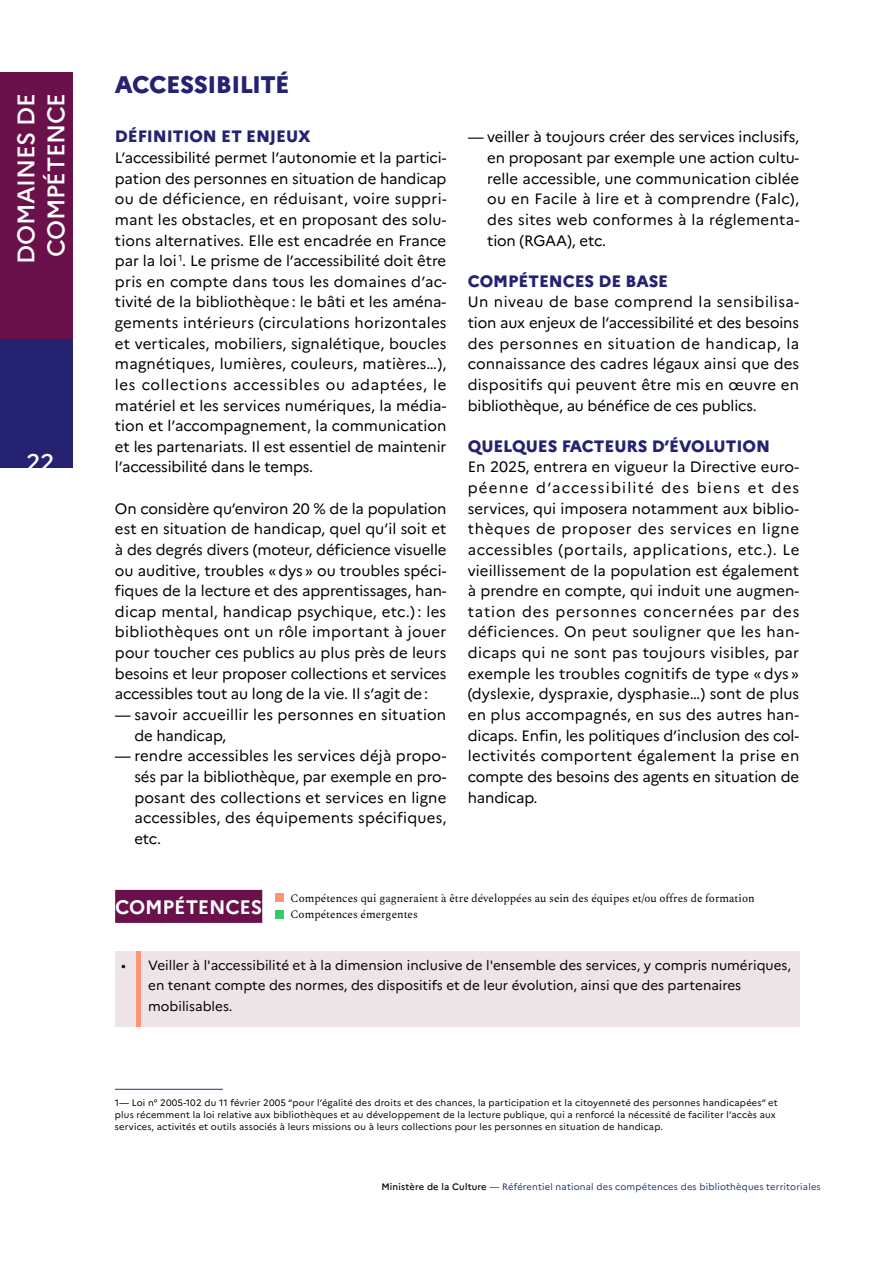
<style>
.page{position:relative;width:893px;height:1263px;background:#fff}
.page>*{position:absolute;margin:0;border:0;box-sizing:border-box;transform-origin:0 0}
.t1{font:500 24px/30px "Marianne";letter-spacing:-.02em;color:#fff}
.t2{font:800 24px "Marianne";letter-spacing:-.025em;color:#252371}
.t3{font:700 19.5px "Marianne";letter-spacing:-.01em;color:#fff}
.t4{font:800 16.5px "Marianne";letter-spacing:-.005em;color:#252371}
.t5{font:15px/20.7px "Marianne";letter-spacing:-.01em;color:#000;text-align:justify}
.t6{font:15px/20.7px "Marianne";letter-spacing:.015em;color:#000}
.t7{font:13.5px/20.7px "Marianne";color:#020103}
.t8{font:11.25px/16.5px "Spectral";color:#000}
.t9{font:9.3px/12.5px "Marianne";letter-spacing:.02em;color:#000}
.t10{font:9.3px "Marianne";letter-spacing:.02em;color:#253375}
.s1{font-weight:500;color:#000}
</style>
<div class="page">
<hr style="left:115px;top:1089px;width:108px;height:1px;background:#253375">
<div style="left:115px;top:890px;width:147px;height:33px;background:#6a104a"></div>
<div style="left:115px;top:951px;width:684px;height:76px;background:#ece4e7"></div>
<div style="left:136px;top:951px;width:5px;height:76px;background:#ff9575"></div>
<div style="left:275px;top:893px;width:9px;height:9px;background:#ff9575"></div>
<div style="left:275px;top:910px;width:9px;height:9px;background:#34cb6a"></div>
<div style="left:0;top:72px;width:72px;height:268px;background:#6a104a"></div>
<div style="left:0;top:340px;width:72px;height:128px;background:#252371"></div>
<h1 class="t1" style="left:9px;top:264px;width:172px;rotate:-90deg">DOMAINES DE<br>COMPÉTENCE</h1>
<h1 class="t1" style="left:26px;top:445px;width:30px">22</h1>
<h1 class="t2" style="left:115px;top:66px;width:176px">ACCESSIBILITÉ</h1>
<p class="t4" style="left:115px;top:124px;width:197px">DÉFINITION ET ENJEUX</p>
<p class="t5" style="left:115px;top:146px;width:333px">L’accessibilité permet l’autonomie et la partici&shy;pation des personnes en situation de handicap ou de déficience, en réduisant, voire suppri&shy;mant les obstacles, et en proposant des solu&shy;tions alternatives. Elle est encadrée en France par la loi <sup>1</sup>. Le prisme de l’accessibilité doit être pris en compte dans tous les domaines d’ac&shy;tivité de la bibliothèque : le bâti et les aména&shy;gements intérieurs (circulations horizontales et verticales, mobiliers, signalétique, boucles magnétiques, lumières, couleurs, matières…), les collections accessibles ou adaptées, le matériel et les services numériques, la média&shy;tion et l’accompagnement, la communication et les partenariats. Il est essentiel de maintenir l’accessibilité dans le temps.</p>
<p class="t5" style="left:115px;top:497px;width:333px">On considère qu’environ 20 % de la population est en situation de handicap, quel qu’il soit et à des degrés divers (moteur, déficience visuelle ou auditive, troubles « dys » ou troubles spéci&shy;fiques de la lecture et des apprentissages, han&shy;dicap mental, handicap psychique, etc.) : les bibliothèques ont un rôle important à jouer pour toucher ces publics au plus près de leurs besoins et leur proposer collections et services accessibles tout au long de la vie. Il s’agit de :</p>
<p class="t6" style="left:134px;top:703px;width:313px;text-indent:-19px">— savoir accueillir les personnes en situation de handicap,</p>
<p class="t5" style="left:134px;top:744px;width:314px;text-indent:-19px">— rendre accessibles les services déjà propo&shy;sés par la bibliothèque, par exemple en pro&shy;posant des collections et services en ligne accessibles, des équipements spécifiques, etc.</p>
<p class="t5" style="left:487px;top:126px;width:314px;text-indent:-19px">— veiller à toujours créer des services inclusifs, en proposant par exemple une action cultu&shy;relle accessible, une communication ciblée ou en Facile à lire et à comprendre (Falc), des sites web conformes à la réglementa&shy;tion (RGAA), etc.</p>
<p class="t4" style="left:468px;top:268px;width:202px">COMPÉTENCES DE BASE</p>
<p class="t5" style="left:468px;top:291px;width:333px">Un niveau de base comprend la sensibilisa&shy;tion aux enjeux de l’accessibilité et des besoins des personnes en situation de handicap, la connaissance des cadres légaux ainsi que des dispositifs qui peuvent être mis en œuvre en bibliothèque, au bénéfice de ces publics.</p>
<p class="t4" style="left:468px;top:433px;width:304px">QUELQUES FACTEURS D’ÉVOLUTION</p>
<p class="t5" style="left:468px;top:456px;width:333px">En 2025, entrera en vigueur la Directive euro&shy;péenne d’accessibilité des biens et des services, qui imposera notamment aux biblio&shy;thèques de proposer des services en ligne accessibles (portails, applications, etc.). Le vieillissement de la population est également à prendre en compte, qui induit une augmen&shy;tation des personnes concernées par des déficiences. On peut souligner que les han&shy;dicaps qui ne sont pas toujours visibles, par exemple les troubles cognitifs de type « dys » (dyslexie, dyspraxie, dysphasie…) sont de plus en plus accompagnés, en sus des autres han&shy;dicaps. Enfin, les politiques d’inclusion des col&shy;lectivités comportent également la prise en compte des besoins des agents en situation de handicap.</p>
<h2 class="t3" style="left:115px;top:892px;width:149px">COMPÉTENCES</h2>
<p class="t8" style="left:290px;top:889px;width:466px">Compétences qui gagneraient à être développées au sein des équipes et/ou offres de formation<br>Compétences émergentes</p>
<p class="t7" style="left:148px;top:953px;width:644px;text-indent:-27px">• Veiller à l'accessibilité et à la dimension inclusive de l'ensemble des services, y compris numériques, en tenant compte des normes, des dispositifs et de leur évolution, ainsi que des partenaires mobilisables.</p>
<p class="t9" style="left:115px;top:1095px;width:664px">1— Loi n° 2005-102 du 11 février 2005 “pour l’égalité des droits et des chances, la participation et la citoyenneté des personnes handicapées” et plus récemment la loi relative aux bibliothèques et au développement de la lecture publique, qui a renforcé la nécessité de faciliter l’accès aux services, activités et outils associés à leurs missions ou à leurs collections pour les personnes en situation de handicap.</p>
<p class="t10" style="left:381px;top:1180px;width:441px"><span class="s1">Ministère de la Culture</span> — Référentiel national des compétences des bibliothèques territoriales</p>
</div>
